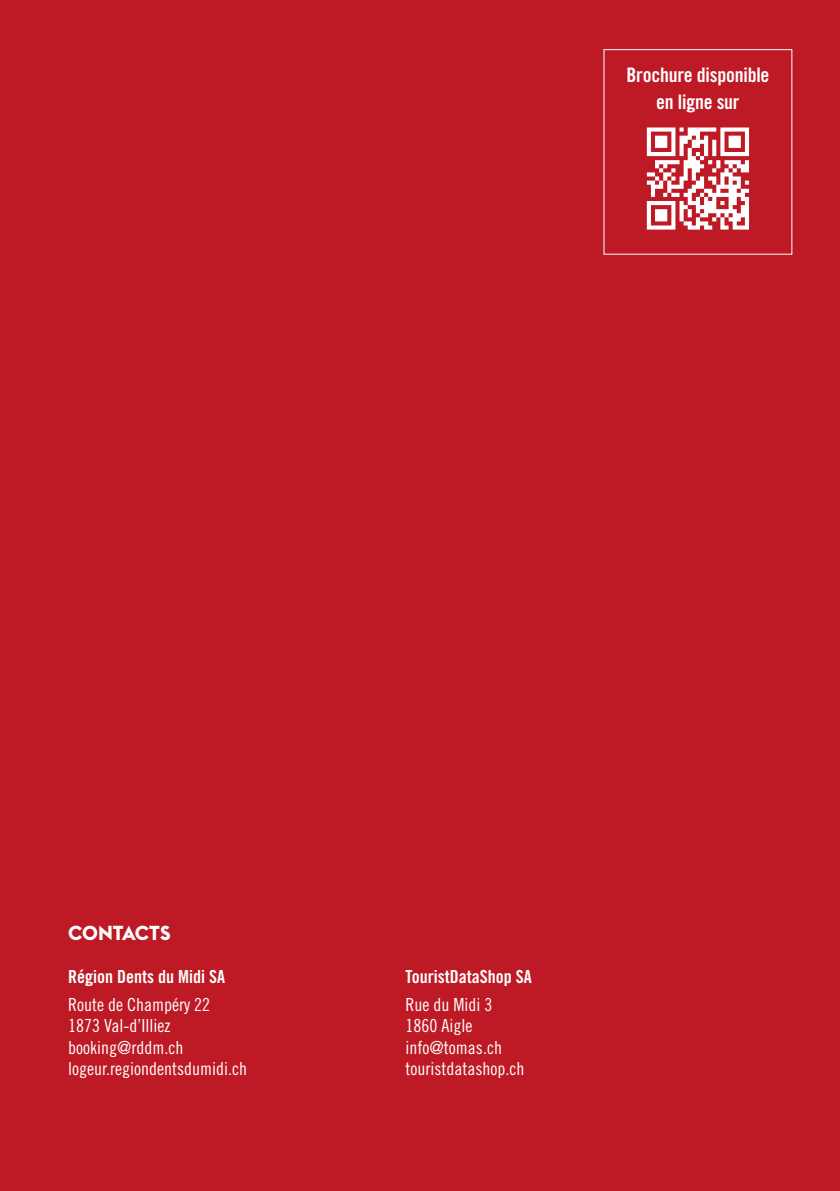
<style>
.page{position:relative;width:840px;height:1191px;background:#fff}
.page>*{position:absolute;margin:0;border:0;box-sizing:border-box;transform-origin:0 0}
.t1{font:20px/27.6px "Trade Gothic LT Std Bd Cn 20";letter-spacing:-.01em;color:#fff;text-align:center}
.t2{font:700 20px "Euclid Flex";color:#fff}
.t3{font:18px/21.6px "Trade Gothic LT Std Cn 18";color:#fff}
.t4{font:18px "Trade Gothic LT Std Bd Cn 20";color:#fff}
</style>
<div class="page">
<div style="left:0;top:0;width:839px;height:1191px;background:#be1a25"></div>
<svg style="left:646px;top:127px;width:102px;height:103px"></svg>
<p class="t1" style="left:626px;top:60px;width:144px">Brochure disponible en ligne sur</p>
<p class="t2" style="left:68px;top:921px;width:104px">CONTACTS</p>
<p class="t4" style="left:68px;top:966px;width:158px">Région Dents du Midi SA</p>
<p class="t3" style="left:68px;top:993px;width:180px">Route de Champéry 22<br>1873 Val-d’Illiez booking@rddm.ch logeur.regiondentsdumidi.ch</p>
<p class="t4" style="left:405px;top:966px;width:128px">TouristDataShop SA</p>
<p class="t3" style="left:405px;top:993px;width:120px">Rue du Midi 3<br>1860 Aigle info@tomas.ch touristdatashop.ch</p>
</div>
